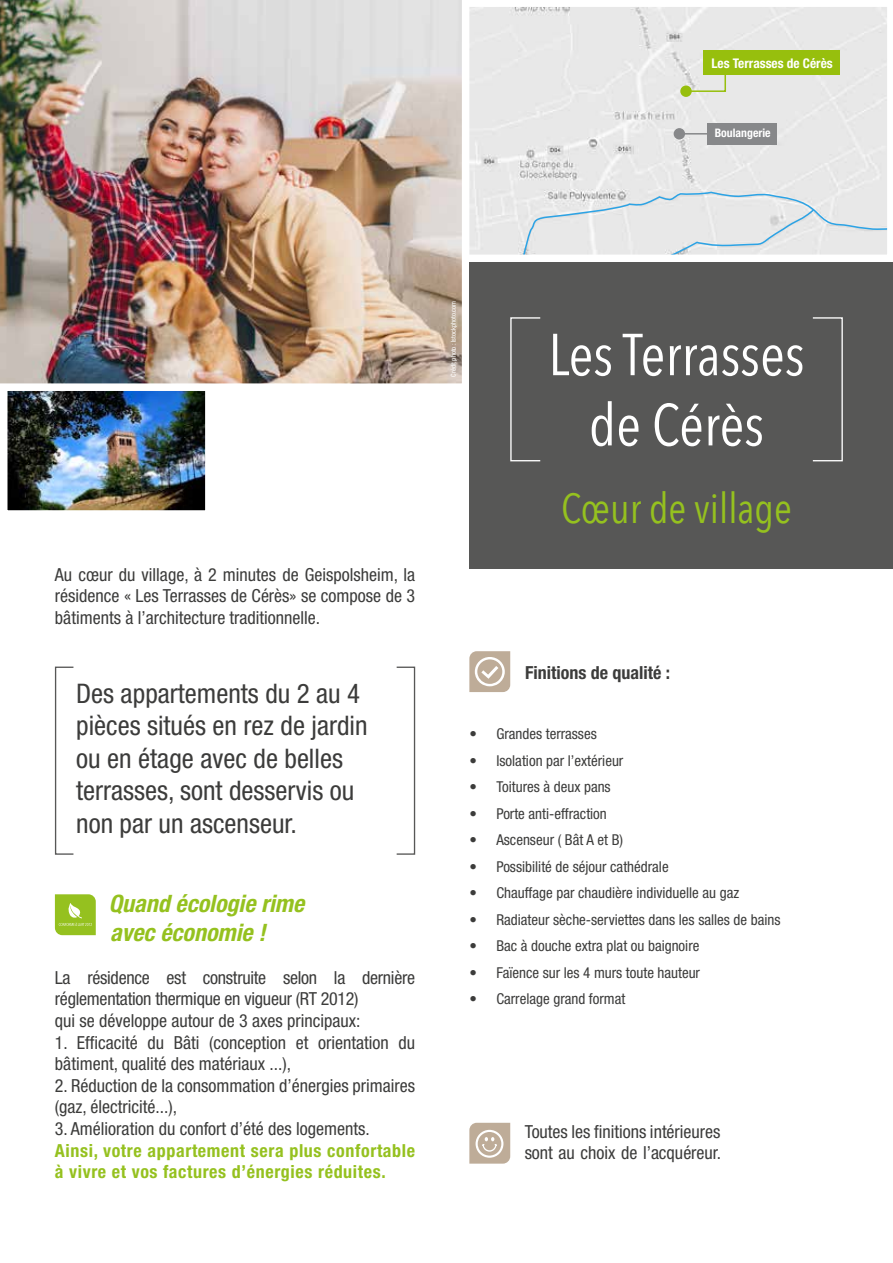
<style>
.page{position:relative;width:893px;height:1263px;background:#fff}
.page>*{position:absolute;margin:0;border:0;box-sizing:border-box;transform-origin:0 0}
.t1{font:58.5px/70.2px "Avenir Next Condensed";color:#fff;text-align:center}
.t2{font:42px "Avenir Next Condensed";color:#95c11f}
.t3{font:condensed 27px/32.4px "Helvetica Neue LT Std";color:#3c3c3b}
.t4{font:italic 700 condensed 24px/28.8px "Helvetica Neue LT Std";color:#95c11f}
.t5{font:condensed 18px/21.6px "Helvetica Neue LT Std";color:#3c3c3b}
.t6{font:700 condensed 18px/21.6px "Helvetica Neue LT Std";letter-spacing:.035em;color:#95c11f}
.t7{font:700 condensed 18px "Helvetica Neue LT Std";color:#3c3c3b}
.t8{font:condensed 15px "Helvetica Neue LT Std";color:#3c3c3b}
.t9{font:700 condensed 13.35px "Helvetica Neue";color:#fff}
.t10{font:700 condensed 11.7px "Helvetica Neue";color:#fff}
.t11{font:condensed 6.75px "Helvetica Neue LT Std";color:#fff}
</style>
<div class="page">
<img style="left:9px;top:392px;width:195px;height:117px">
<div style="left:0;top:383px;width:213px;height:135px;border:8px solid #fff"></div>
<div style="left:55px;top:666px;width:19px;height:189px;border:1px solid #575756"></div>
<div style="left:396px;top:666px;width:19px;height:189px;border:1px solid #575756"></div>
<svg style="left:469px;top:7px;width:419px;height:248px;background:#e1e4de"></svg>
<img style="left:0;top:0;width:462px;height:391px">
<svg style="left:55px;top:894px;width:41px;height:41px;background:#a0c736"></svg>
<svg style="left:469px;top:651px;width:41px;height:41px;background:#cabbab"></svg>
<svg style="left:469px;top:1123px;width:41px;height:40px;background:#c8b9a8"></svg>
<div style="left:469px;top:262px;width:424px;height:307px;background:#575756"></div>
<div style="left:510px;top:317px;width:31px;height:144px;border:1px solid #fff"></div>
<div style="left:812px;top:317px;width:31px;height:144px;border:1px solid #fff"></div>
<p class="t9" style="left:711px;top:56px;width:123px">Les Terrasses de Cérès</p>
<p class="t10" style="left:715px;top:126px;width:57px">Boulangerie</p>
<p class="t5" style="left:55px;top:563px;width:362px;text-align:justify">Au cœur du village, à 2 minutes de Geispolsheim, la résidence « Les Terrasses de Cérès» se compose de 3 bâtiments à l’architecture traditionnelle.</p>
<h3 class="t3" style="left:76px;top:677px;width:293px">Des appartements du 2 au 4 pièces situés en rez de jardin ou en étage avec de belles terrasses, sont desservis ou non par un ascenseur.</h3>
<h3 class="t4" style="left:109px;top:889px;width:197px">Quand écologie rime avec économie !</h3>
<p class="t5" style="left:55px;top:966px;width:362px">La résidence est construite selon la dernière réglementation thermique en vigueur (RT 2012)<br>qui se développe autour de 3 axes principaux:</p>
<p class="t5" style="left:55px;top:1031px;width:362px">1. Efficacité du Bâti (conception et orientation du bâtiment, qualité des matériaux ...),</p>
<p class="t5" style="left:55px;top:1074px;width:362px">2. Réduction de la consommation d’énergies primaires (gaz, électricité...),</p>
<p class="t5" style="left:55px;top:1118px;width:316px">3. Amélioration du confort d’été des logements.</p>
<p class="t6" style="left:55px;top:1139px;width:362px">Ainsi, votre appartement sera plus confortable à vivre et vos factures d’énergies réduites.</p>
<p class="t11" style="left:449px;top:377px;width:78px;rotate:-90deg">Crédit photo : Istockphoto.com</p>
<h1 class="t1" style="left:548px;top:317px;width:258px">Les Terrasses de Cérès</h1>
<h2 class="t2" style="left:561px;top:473px;width:232px">Cœur de village</h2>
<p class="t7" style="left:525px;top:661px;width:146px">Finitions de qualité :</p>
<p class="t8" style="left:469px;top:725px;width:129px">• Grandes terrasses</p>
<p class="t8" style="left:469px;top:752px;width:155px">• Isolation par l’extérieur</p>
<p class="t8" style="left:469px;top:778px;width:143px">• Toitures à deux pans</p>
<p class="t8" style="left:469px;top:805px;width:139px">• Porte anti-effraction</p>
<p class="t8" style="left:469px;top:831px;width:155px">• Ascenseur ( Bât A et B)</p>
<p class="t8" style="left:469px;top:858px;width:201px">• Possibilité de séjour cathédrale</p>
<p class="t8" style="left:469px;top:884px;width:271px">• Chauffage par chaudière individuelle au gaz</p>
<p class="t8" style="left:469px;top:911px;width:313px">• Radiateur sèche-serviettes dans les salles de bains</p>
<p class="t8" style="left:469px;top:937px;width:232px">• Bac à douche extra plat ou baignoire</p>
<p class="t8" style="left:469px;top:964px;width:232px">• Faïence sur les 4 murs toute hauteur</p>
<p class="t8" style="left:469px;top:990px;width:158px">• Carrelage grand format</p>
<p class="t5" style="left:525px;top:1120px;width:198px">Toutes les finitions intérieures sont au choix de l’acquéreur.</p>
</div>
